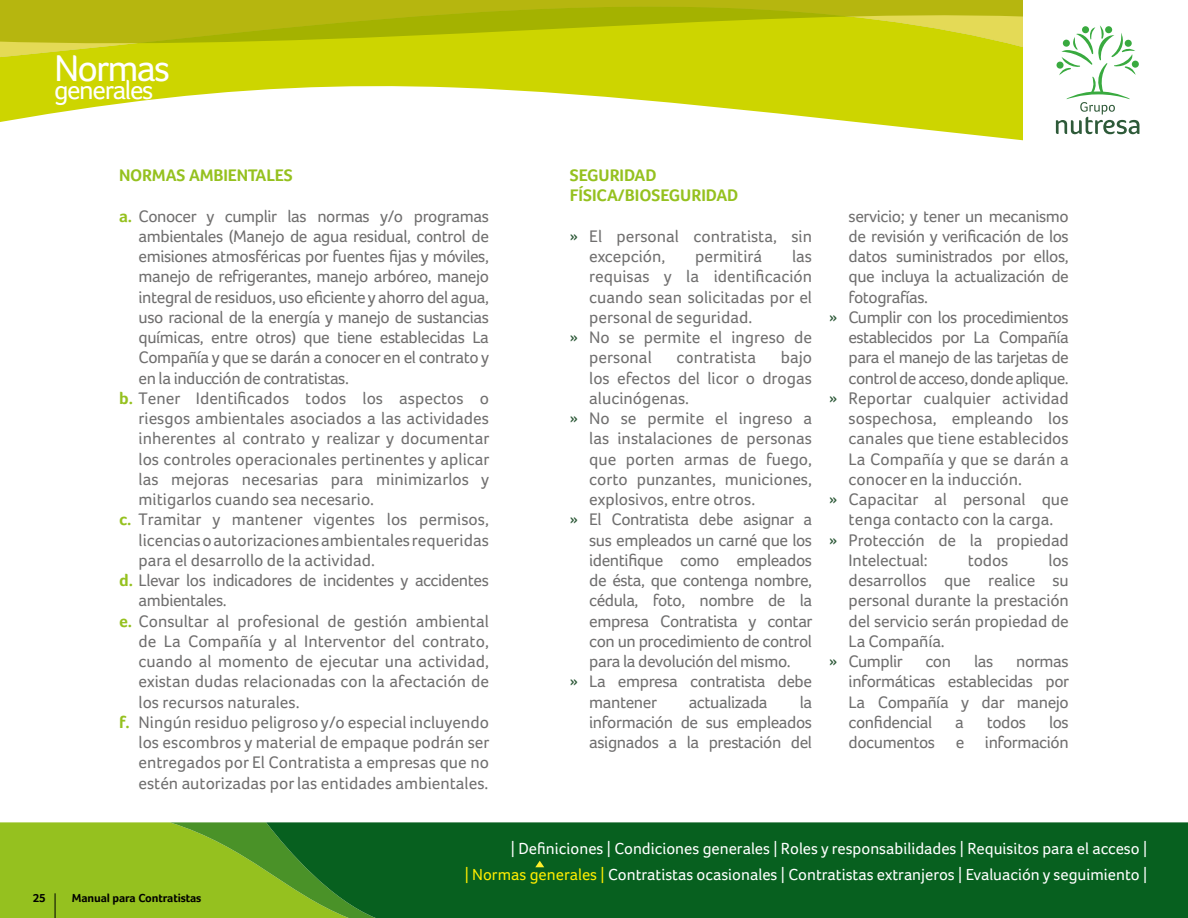
<style>
.page{position:relative;width:1188px;height:918px;background:#fff}
.page>*{position:absolute;margin:0;border:0;box-sizing:border-box;transform-origin:0 0}
.t1{font:38.4px "Foco";letter-spacing:-.05em;color:#fff}
.t2{font:27px "Foco";letter-spacing:-.05em;color:#fff}
.t3{font:17.25px/20.2px "Foco";color:#706f6f;text-align:justify}
.t4{font:17.25px/20.2px "Foco";letter-spacing:-.025em;color:#706f6f;text-align:right}
.t5{font:17.25px "Foco";letter-spacing:-.035em;color:#706f6f}
.t6{font:700 17.25px/20.2px "Foco";letter-spacing:-.01em;color:#95c11f}
.t7{font:16.5px/25.8px "Foco";color:#fff;text-align:right}
.t8{font:700 12px "Foco";letter-spacing:-.01em;color:#000}
.s1{font-weight:700;color:#95c11f}
.s2{color:#2e5a39}
.s3{color:#ffed00}
</style>
<div class="page">
<div style="left:376px;top:822px;width:812px;height:96px;background:#07601f"></div>
<svg style="left:0;top:82px;width:1022px;height:59px"></svg>
<svg style="left:0;top:0;width:1022px;height:82px;background:#c3c907"></svg>
<svg style="left:1056px;top:25px;width:83px;height:109px"></svg>
<svg style="left:535px;top:861px;width:9px;height:6px"></svg>
<svg style="left:0;top:822px;width:376px;height:96px;background:#73aa21"></svg>
<h1 class="t1" style="left:54px;top:46px;width:118px">Normas</h1>
<h2 class="t2" style="left:54px;top:75px;width:101px">generales</h2>
<p class="t6" style="left:119px;top:165px;width:175px">NORMAS AMBIENTALES</p>
<p class="t4" style="left:119px;top:205px;width:371px"><span class="s1">a.</span> Conocer y cumplir las normas y/o programas</p>
<p class="t4" style="left:139px;top:226px;width:352px">ambientales (Manejo de agua residual, control de</p>
<p class="t4" style="left:139px;top:246px;width:352px">emisiones atmosféricas por fuentes fijas y móviles,</p>
<p class="t4" style="left:139px;top:266px;width:352px">manejo de refrigerantes, manejo arbóreo, manejo</p>
<p class="t4" style="left:139px;top:286px;width:352px">integral de residuos, uso eficiente y ahorro del agua,</p>
<p class="t4" style="left:139px;top:307px;width:352px">uso racional de la energía y manejo de sustancias</p>
<p class="t4" style="left:139px;top:327px;width:352px">químicas, entre otros) que tiene establecidas La</p>
<p class="t4" style="left:139px;top:347px;width:352px">Compañía y que se darán a conocer en el contrato y</p>
<p class="t4" style="left:139px;top:367px;width:212px">en la inducción de contratistas.</p>
<p class="t3" style="left:119px;top:388px;width:371px"><span class="s1">b.</span> Tener Identificados todos los aspectos o</p>
<p class="t3" style="left:139px;top:408px;width:352px">riesgos ambientales asociados a las actividades</p>
<p class="t3" style="left:139px;top:428px;width:352px">inherentes al contrato y realizar y documentar</p>
<p class="t3" style="left:139px;top:448px;width:352px">los controles operacionales pertinentes y aplicar</p>
<p class="t3" style="left:139px;top:469px;width:352px">las mejoras necesarias para minimizarlos y</p>
<p class="t3" style="left:139px;top:489px;width:237px">mitigarlos cuando sea necesario.</p>
<p class="t3" style="left:119px;top:509px;width:371px"><span class="s1">c.</span> Tramitar y mantener vigentes los permisos,</p>
<p class="t3" style="left:139px;top:529px;width:352px">licencias o autorizaciones ambientales requeridas</p>
<p class="t3" style="left:139px;top:550px;width:238px">para el desarrollo de la actividad.</p>
<p class="t4" style="left:119px;top:570px;width:371px"><span class="s1">d.</span> Llevar los indicadores de incidentes y accidentes</p>
<p class="t4" style="left:139px;top:590px;width:90px">ambientales.</p>
<p class="t3" style="left:119px;top:610px;width:371px"><span class="s1">e.</span> Consultar al profesional de gestión ambiental</p>
<p class="t3" style="left:139px;top:631px;width:352px">de La Compañía y al Interventor del contrato,</p>
<p class="t3" style="left:139px;top:651px;width:352px">cuando al momento de ejecutar una actividad,</p>
<p class="t3" style="left:139px;top:671px;width:352px">existan dudas relacionadas con la afectación de</p>
<p class="t3" style="left:139px;top:691px;width:163px">los recursos naturales.</p>
<p class="t3" style="left:119px;top:712px;width:371px"><span class="s1">f.</span> Ningún residuo peligroso y/o especial incluyendo</p>
<p class="t3" style="left:139px;top:732px;width:352px">los escombros y material de empaque podrán ser</p>
<p class="t3" style="left:139px;top:752px;width:352px">entregados por El Contratista a empresas que no</p>
<p class="t3" style="left:139px;top:772px;width:351px">estén autorizadas por las entidades ambientales.</p>
<p class="t6" style="left:570px;top:165px;width:170px">SEGURIDAD<br>FÍSICA/BIOSEGURIDAD</p>
<p class="t3" style="left:589px;top:226px;width:224px;text-indent:-19px"><span class="s2">»</span> El personal contratista, sin excepción,</p>
<p class="t3" style="left:695px;top:246px;width:69px">permitirá</p>
<p class="t3" style="left:792px;top:246px;width:22px">las</p>
<p class="t3" style="left:589px;top:266px;width:224px">requisas y la identificación</p>
<p class="t3" style="left:589px;top:287px;width:224px">cuando sean solicitadas por el</p>
<p class="t3" style="left:589px;top:307px;width:165px">personal de seguridad.</p>
<p class="t3" style="left:570px;top:327px;width:244px"><span class="s2">»</span> No se permite el ingreso de</p>
<p class="t3" style="left:589px;top:347px;width:64px">personal</p>
<p class="t3" style="left:677px;top:347px;width:81px">contratista</p>
<p class="t3" style="left:781px;top:347px;width:33px">bajo</p>
<p class="t3" style="left:589px;top:368px;width:224px">los efectos del licor o drogas</p>
<p class="t3" style="left:589px;top:388px;width:101px">alucinógenas.</p>
<p class="t3" style="left:570px;top:408px;width:244px"><span class="s2">»</span> No se permite el ingreso a</p>
<p class="t3" style="left:589px;top:428px;width:224px">las instalaciones de personas</p>
<p class="t3" style="left:589px;top:449px;width:224px">que porten armas de fuego,</p>
<p class="t3" style="left:589px;top:469px;width:224px">corto punzantes, municiones,</p>
<p class="t3" style="left:589px;top:489px;width:168px">explosivos, entre otros.</p>
<p class="t4" style="left:570px;top:509px;width:244px"><span class="s2">»</span> El Contratista debe asignar a</p>
<p class="t4" style="left:589px;top:530px;width:224px">sus empleados un carné que los</p>
<p class="t4" style="left:589px;top:550px;width:224px">identifique como empleados</p>
<p class="t4" style="left:589px;top:570px;width:224px">de ésta, que contenga nombre,</p>
<p class="t4" style="left:589px;top:590px;width:224px">cédula, foto, nombre de la</p>
<p class="t4" style="left:589px;top:611px;width:225px">empresa Contratista y contar</p>
<p class="t4" style="left:589px;top:631px;width:224px">con un procedimiento de control</p>
<p class="t4" style="left:589px;top:651px;width:203px">para la devolución del mismo.</p>
<p class="t4" style="left:570px;top:671px;width:244px"><span class="s2">»</span> La empresa contratista debe</p>
<p class="t4" style="left:589px;top:692px;width:69px">mantener</p>
<p class="t4" style="left:689px;top:692px;width:80px">actualizada</p>
<p class="t3" style="left:589px;top:692px;width:224px;text-indent:210px">la información de sus empleados asignados a la prestación del</p>
<p class="t4" style="left:849px;top:206px;width:222px">servicio; y tener un mecanismo</p>
<p class="t4" style="left:849px;top:226px;width:222px">de revisión y verificación de los</p>
<p class="t4" style="left:849px;top:246px;width:222px">datos suministrados por ellos,</p>
<p class="t4" style="left:849px;top:266px;width:222px">que incluya la actualización de</p>
<p class="t4" style="left:849px;top:287px;width:81px">fotografías.</p>
<p class="t5" style="left:829px;top:307px;width:241px"><span class="s2">»</span> Cumplir con los procedimientos</p>
<p class="t5" style="left:849px;top:327px;width:222px">establecidos por La Compañía</p>
<p class="t5" style="left:849px;top:348px;width:222px">para el manejo de las tarjetas de</p>
<p class="t5" style="left:849px;top:368px;width:222px">control de acceso, donde aplique.</p>
<p class="t3" style="left:829px;top:388px;width:241px"><span class="s2">»</span> Reportar cualquier actividad</p>
<p class="t3" style="left:849px;top:408px;width:222px">sospechosa, empleando los</p>
<p class="t3" style="left:849px;top:428px;width:222px">canales que tiene establecidos</p>
<p class="t3" style="left:849px;top:449px;width:222px">La Compañía y que se darán a</p>
<p class="t3" style="left:849px;top:469px;width:175px">conocer en la inducción.</p>
<p class="t3" style="left:829px;top:489px;width:241px"><span class="s2">»</span> Capacitar al personal que</p>
<p class="t3" style="left:849px;top:509px;width:206px">tenga contacto con la carga.</p>
<p class="t3" style="left:829px;top:530px;width:241px"><span class="s2">»</span> Protección de la propiedad</p>
<p class="t3" style="left:849px;top:550px;width:81px">Intelectual:</p>
<p class="t3" style="left:968px;top:550px;width:42px">todos</p>
<p class="t3" style="left:1049px;top:550px;width:22px">los</p>
<p class="t3" style="left:849px;top:570px;width:222px">desarrollos que realice su</p>
<p class="t3" style="left:849px;top:590px;width:222px">personal durante la prestación</p>
<p class="t3" style="left:849px;top:611px;width:222px">del servicio serán propiedad de</p>
<p class="t3" style="left:849px;top:631px;width:98px">La Compañía.</p>
<p class="t4" style="left:829px;top:651px;width:75px"><span class="s2">»</span> Cumplir</p>
<p class="t3" style="left:925px;top:651px;width:27px">con</p>
<p class="t3" style="left:974px;top:651px;width:21px">las</p>
<p class="t3" style="left:849px;top:651px;width:222px;text-indent:168px">normas informáticas establecidas por La Compañía y dar manejo confidencial</p>
<p class="t4" style="left:849px;top:712px;width:222px">los<br>documentos e información</p>
<p class="t3" style="left:955px;top:712px;width:10px">a</p>
<p class="t3" style="left:987px;top:712px;width:41px">todos</p>
<p class="t8" style="left:33px;top:891px;width:15px">25</p>
<p class="t8" style="left:72px;top:891px;width:131px">Manual para Contratistas</p>
<p class="t7" style="left:465px;top:835px;width:684px">| Definiciones | Condiciones generales | Roles y responsabilidades | Requisitos para el acceso |<br><span class="s3">| Normas generales |</span> Contratistas ocasionales | Contratistas extranjeros | Evaluación y seguimiento |</p>
</div>
